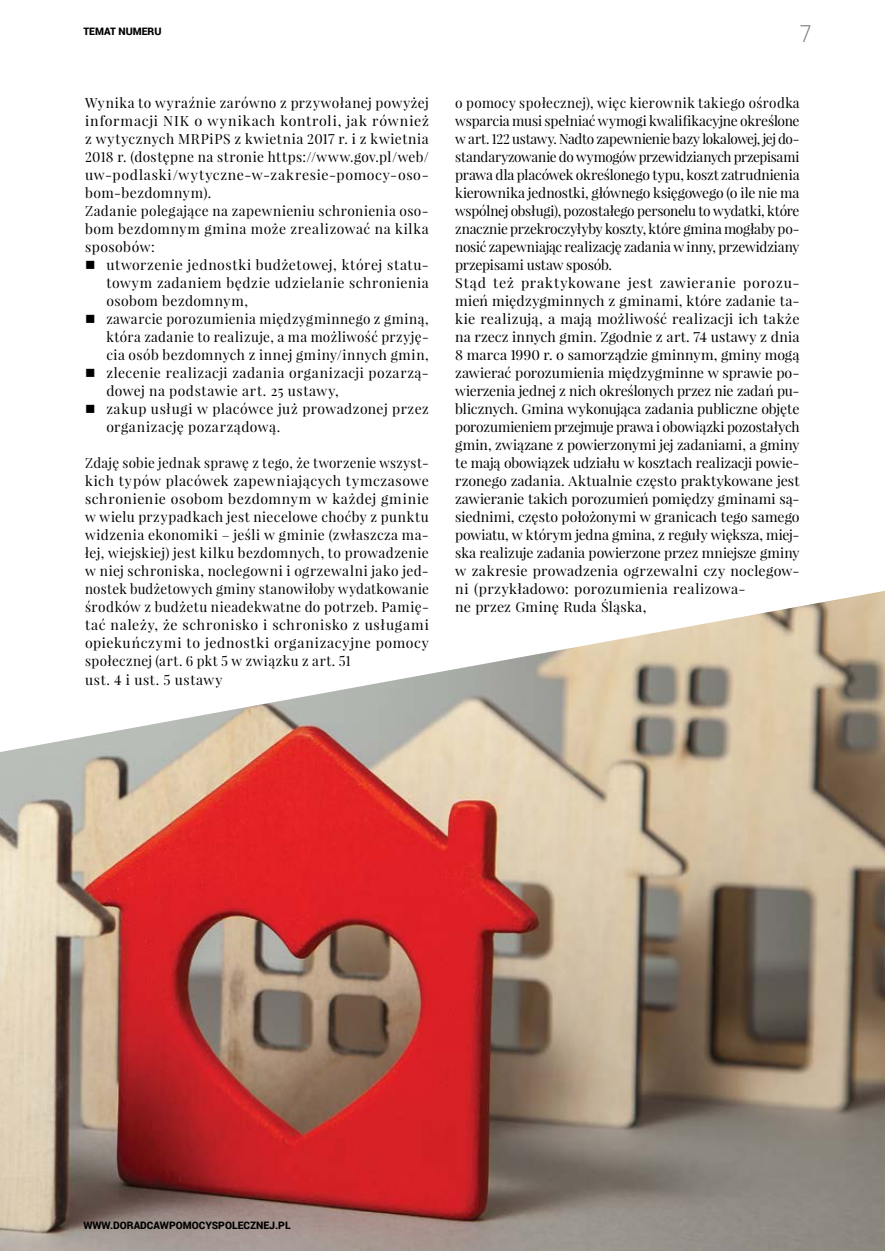
<style>
.page{position:relative;width:885px;height:1251px;background:#fff}
.page>*{position:absolute;margin:0;border:0;box-sizing:border-box;transform-origin:0 0}
.t1{font:300 24px "Geomanist";color:#808285}
.t2{font:13.95px/18px "Playfair Display";color:#000}
.t3{font:13.95px/18px "Playfair Display";letter-spacing:.02em;color:#000;scale:.96 1}
.t4{font:13.95px/18px "Playfair Display";letter-spacing:.02em;color:#000}
.t5{font:13.95px/18px "Playfair Display";letter-spacing:.04em;color:#000}
.t6{font:900 10.2px "Roboto";color:#000}
</style>
<div class="page">
<img style="left:0;top:591px;width:884px;height:659px">
<p class="t6" style="left:83px;top:24px;width:80px">TEMAT NUMERU</p>
<p class="t5" style="left:85px;top:94px;width:345px">Wynika to wyraźnie zarówno z przywołanej powyżej informacji NIK o wynikach kontroli, jak również z wytycznych MRPiPS z kwietnia 2017 r. i z kwietnia 2018 r. (dostępne na stronie https://www.gov.pl/web/ uw-podlaski/wytyczne-w-zakresie-pomocy-oso&shy;bom-bezdomnym).<br>Zadanie polegające na zapewnieniu schronienia oso&shy;bom bezdomnym gmina może zrealizować na kilka sposobów:</p>
<p class="t4" style="left:106px;top:256px;width:324px">utworzenie jednostki budżetowej, której statu&shy;towym zadaniem będzie udzielanie schronienia osobom bezdomnym,<br>zawarcie porozumienia międzygminnego z gminą, która zadanie to realizuje, a ma możliwość przyję&shy;cia osób bezdomnych z innej gminy/innych gmin, zlecenie realizacji zadania organizacji pozarzą&shy;dowej na podstawie art. 25 ustawy,<br>zakup usługi w placówce już prowadzonej przez organizację pozarządową.</p>
<p class="t3" style="left:85px;top:454px;width:359px">Zdaję sobie jednak sprawę z tego, że tworzenie wszyst&shy;kich typów placówek zapewniających tymczasowe schronienie osobom bezdomnym w każdej gminie w wielu przypadkach jest niecelowe choćby z punktu widzenia ekonomiki – jeśli w gminie (zwłaszcza ma&shy;łej, wiejskiej) jest kilku bezdomnych, to prowadzenie w niej schroniska, noclegowni i ogrzewalni jako jed&shy;nostek budżetowych gminy stanowiłoby wydatkowanie środków z budżetu nieadekwatne do potrzeb. Pamię&shy;tać należy, że schronisko i schronisko z usługami opiekuńczymi to jednostki organizacyjne pomocy społecznej (art. 6 pkt 5 w związku z art. 51<br>ust. 4 i ust. 5 ustawy</p>
<h1 class="t1" style="left:799px;top:19px;width:13px">7</h1>
<p class="t2" style="left:455px;top:94px;width:346px">o pomocy społecznej), więc kierownik takiego ośrodka wsparcia musi spełniać wymogi kwalifikacyjne określone w art. 122 ustawy. Nadto zapewnienie bazy lokalowej, jej do&shy;standaryzowanie do wymogów przewidzianych przepisami prawa dla placówek określonego typu, koszt zatrudnienia kierownika jednostki, głównego księgowego (o ile nie ma wspólnej obsługi), pozostałego personelu to wydatki, które znacznie przekroczyłyby koszty, które gmina mogłaby po&shy;nosić zapewniając realizację zadania w inny, przewidziany przepisami ustaw sposób.<br>Stąd też praktykowane jest zawieranie porozu&shy;mień międzygminnych z gminami, które zadanie ta&shy;kie realizują, a mają możliwość realizacji ich także na rzecz innych gmin. Zgodnie z art. 74 ustawy z dnia 8 marca 1990 r. o samorządzie gminnym, gminy mogą zawierać porozumienia międzygminne w sprawie po&shy;wierzenia jednej z nich określonych przez nie zadań pu&shy;blicznych. Gmina wykonująca zadania publiczne objęte porozumieniem przejmuje prawa i obowiązki pozostałych gmin, związane z powierzonymi jej zadaniami, a gminy te mają obowiązek udziału w kosztach realizacji powie&shy;rzonego zadania. Aktualnie często praktykowane jest zawieranie takich porozumień pomiędzy gminami są&shy;siednimi, często położonymi w granicach tego samego powiatu, w którym jedna gmina, z reguły większa, miej&shy;ska realizuje zadania powierzone przez mniejsze gminy w zakresie prowadzenia ogrzewalni czy noclegow&shy;ni (przykładowo: porozumienia realizowa-<br>ne przez Gminę Ruda Śląska,</p>
<p class="t6" style="left:83px;top:1218px;width:209px">WWW.DORADCAWPOMOCYSPOLECZNEJ.PL</p>
</div>
